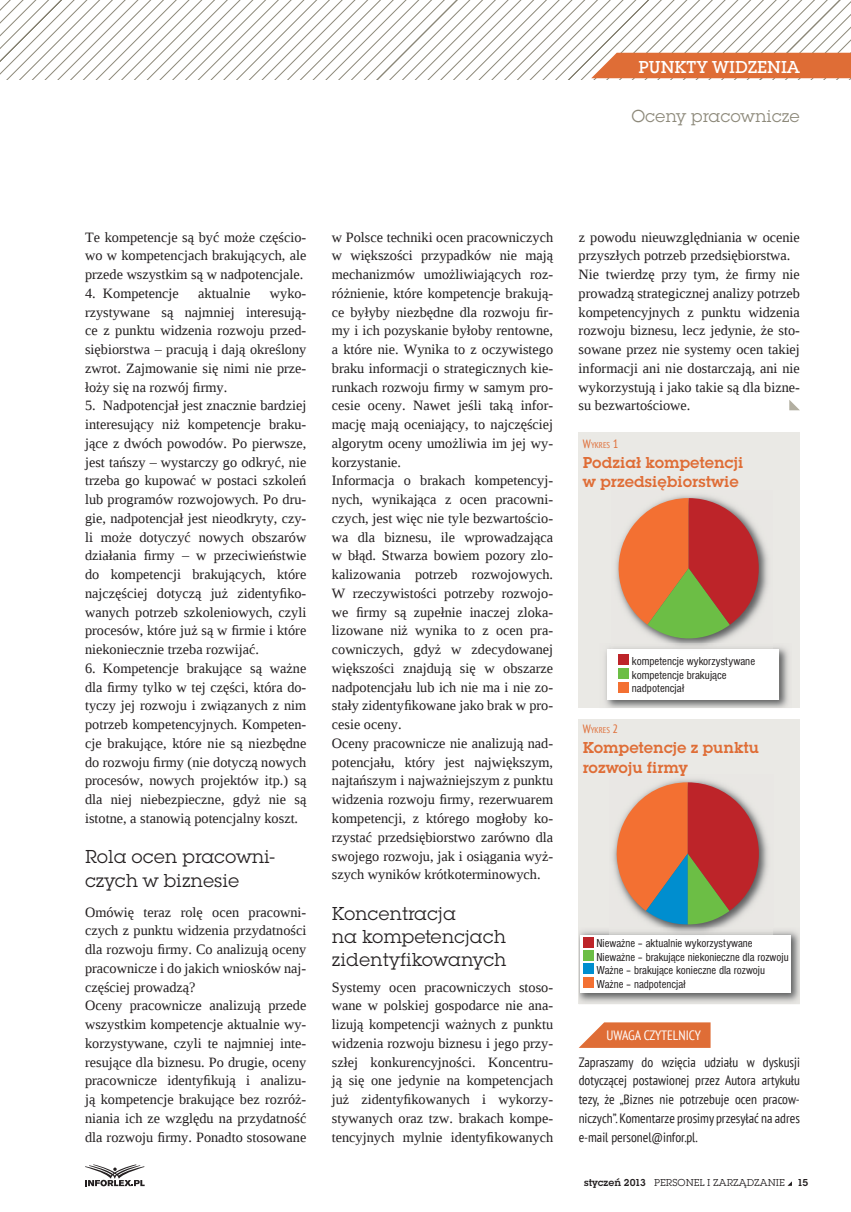
<style>
.page{position:relative;width:851px;height:1212px;background:#fff}
.page>*{position:absolute;margin:0;border:0;box-sizing:border-box;transform-origin:0 0}
.t1{font:19.5px/23.4px "Lubalin Gra Itc TEE";color:#231f20}
.t2{font:18px "Lubalin Gra Itc TEE";color:#8c8879}
.t3{font:500 18px "Lubalin Gra Itc TEE";color:#fff}
.t4{font:600 16.5px/19.8px "Lubalin Gra Itc TEE";color:#df6d36}
.t5{font:14.25px/18.8px "Liberation Serif";color:#231f20;text-align:justify}
.t6{font:condensed 13.5px/18.8px "PT Sans";color:#231f20;text-align:justify}
.t7{font:condensed 13.5px "PT Sans";color:#fff}
.t8{font:condensed 12px/13.5px "Nimbus San DEE";color:#231f20}
.t9{font:10.5px "Lubalin Gra Itc TEE";color:#231f20}
.t10{font:condensed 8.4px "PT Sans";color:#df6d36}
.s1{font-size:12px}
.s2{font-weight:600}
</style>
<div class="page">
<svg style="left:0;top:0;width:850px;height:79px"></svg>
<div style="left:591px;top:53px;width:259px;height:25px;background:#df6d36"></div>
<svg style="left:85px;top:1164px;width:60px;height:22px"></svg>
<div style="left:578px;top:720px;width:221px;height:284px;background:#eae9e5"></div>
<img style="left:579px;top:931px;width:220px;height:71px">
<div style="left:580px;top:935px;width:210px;height:57px;background:#fff"></div>
<div style="left:583px;top:937px;width:10px;height:10px;background:#bd2429"></div>
<div style="left:583px;top:950px;width:10px;height:10px;background:#6cbe45"></div>
<div style="left:583px;top:964px;width:10px;height:10px;background:#008ecf"></div>
<div style="left:583px;top:977px;width:10px;height:11px;background:#f37032"></div>
<img style="left:609px;top:779px;width:163px;height:156px">
<svg style="left:609px;top:782px;width:149px;height:142px"></svg>
<svg style="left:789px;top:400px;width:10px;height:10px"></svg>
<div style="left:578px;top:432px;width:221px;height:276px;background:#eae9e5"></div>
<img style="left:605px;top:647px;width:184px;height:61px">
<div style="left:607px;top:650px;width:172px;height:50px;background:#fff"></div>
<img style="left:611px;top:495px;width:161px;height:155px">
<svg style="left:611px;top:498px;width:147px;height:145px"></svg>
<div style="left:618px;top:655px;width:10px;height:10px;background:#bd2429"></div>
<div style="left:618px;top:668px;width:10px;height:11px;background:#6cbe45"></div>
<div style="left:618px;top:682px;width:10px;height:11px;background:#f37032"></div>
<svg style="left:578px;top:1022px;width:132px;height:26px"></svg>
<div style="left:606px;top:1030px;width:94px;height:14px;background:#df6d36"></div>
<p class="t3" style="left:638px;top:56px;width:163px">PUNKTY WIDZENIA</p>
<p class="t2" style="left:631px;top:105px;width:170px">Oceny pracownicze</p>
<p class="t5" style="left:85px;top:227px;width:223px">Te kompetencje są być może częścio&shy;wo w kompetencjach brakujących, ale przede wszystkim są w nadpotencjale.</p>
<p class="t5" style="left:85px;top:284px;width:95px">4. Kompetencje</p>
<p class="t5" style="left:198px;top:284px;width:54px">aktualnie</p>
<p class="t5" style="left:85px;top:284px;width:223px;text-indent:185px">wyko&shy;rzystywane są najmniej interesują&shy;ce z punktu widzenia rozwoju przed&shy;siębiorstwa – pracują i dają określony zwrot. Zajmowanie się nimi nie prze&shy;łoży się na rozwój firmy.</p>
<p class="t5" style="left:85px;top:396px;width:223px">5. Nadpotencjał jest znacznie bardziej interesujący niż kompetencje braku&shy;jące z dwóch powodów. Po pierwsze, jest tańszy – wystarczy go odkryć, nie trzeba go kupować w postaci szkoleń lub programów rozwojowych. Po dru&shy;gie, nadpotencjał jest nieodkryty, czy&shy;li może dotyczyć nowych obszarów działania firmy – w przeciwieństwie do kompetencji brakujących, które najczęściej dotyczą już zidentyfiko&shy;wanych potrzeb szkoleniowych, czyli procesów, które już są w firmie i które niekoniecznie trzeba rozwijać.</p>
<p class="t5" style="left:85px;top:659px;width:223px">6. Kompetencje brakujące są ważne dla firmy tylko w tej części, która do&shy;tyczy jej rozwoju i związanych z nim potrzeb kompetencyjnych. Kompeten&shy;cje brakujące, które nie są niezbędne do rozwoju firmy (nie dotyczą nowych procesów, nowych projektów itp.) są dla niej niebezpieczne, gdyż nie są istotne, a stanowią potencjalny koszt.</p>
<h1 class="t1" style="left:85px;top:845px;width:191px">Rola ocen pracowni&shy;czych w biznesie</h1>
<p class="t5" style="left:85px;top:902px;width:223px;text-align:left">Omówię teraz rolę ocen pracowni&shy;czych z punktu widzenia przydatności dla rozwoju firmy. Co analizują oceny pracownicze i do jakich wniosków naj&shy;częściej prowadzą?<br>Oceny pracownicze analizują przede wszystkim kompetencje aktualnie wy&shy;korzystywane, czyli te najmniej inte&shy;resujące dla biznesu. Po drugie, oceny pracownicze identyfikują i analizu&shy;ją kompetencje brakujące bez rozróż&shy;niania ich ze względu na przydatność dla rozwoju firmy. Ponadto stosowane</p>
<p class="t5" style="left:332px;top:227px;width:223px;text-align:left">w Polsce techniki ocen pracowniczych w większości przypadków nie mają mechanizmów umożliwiających roz&shy;różnienie, które kompetencje brakują&shy;ce byłyby niezbędne dla rozwoju fir&shy;my i ich pozyskanie byłoby rentowne, a które nie. Wynika to z oczywistego braku informacji o strategicznych kie&shy;runkach rozwoju firmy w samym pro&shy;cesie oceny. Nawet jeśli taką infor&shy;mację mają oceniający, to najczęściej algorytm oceny umożliwia im jej wy&shy;korzystanie.<br>Informacja o brakach kompetencyj&shy;nych, wynikająca z ocen pracowni&shy;czych, jest więc nie tyle bezwartościo&shy;wa dla biznesu, ile wprowadzająca w błąd. Stwarza bowiem pozory zlo&shy;kalizowania potrzeb rozwojowych.<br>W rzeczywistości potrzeby rozwojo&shy;we firmy są zupełnie inaczej zloka&shy;lizowane niż wynika to z ocen pra&shy;cowniczych, gdyż w zdecydowanej większości znajdują się w obszarze nadpotencjału lub ich nie ma i nie zo&shy;stały zidentyfikowane jako brak w pro&shy;cesie oceny.<br>Oceny pracownicze nie analizują nad&shy;potencjału, który jest największym, najtańszym i najważniejszym z punktu widzenia rozwoju firmy, rezerwuarem kompetencji, z którego mogłoby ko&shy;rzystać przedsiębiorstwo zarówno dla swojego rozwoju, jak i osiągania wyż&shy;szych wyników krótkoterminowych.</p>
<h1 class="t1" style="left:332px;top:901px;width:176px">Koncentracja<br>na kompetencjach zidentyfikowanych</h1>
<p class="t5" style="left:332px;top:977px;width:223px">Systemy ocen pracowniczych stoso&shy;wane w polskiej gospodarce nie ana&shy;lizują kompetencji ważnych z punktu widzenia rozwoju biznesu i jego przy&shy;szłej konkurencyjności. Koncentru&shy;ją się one jedynie na kompetencjach już zidentyfikowanych i wykorzy&shy;stywanych oraz tzw. brakach kompe&shy;tencyjnych mylnie identyfikowanych</p>
<p class="t5" style="left:578px;top:227px;width:223px;text-align:left">z powodu nieuwzględniania w ocenie przyszłych potrzeb przedsiębiorstwa.<br>Nie twierdzę przy tym, że firmy nie prowadzą strategicznej analizy potrzeb kompetencyjnych z punktu widzenia rozwoju biznesu, lecz jedynie, że sto&shy;sowane przez nie systemy ocen takiej informacji ani nie dostarczają, ani nie wykorzystują i jako takie są dla bizne&shy;su bezwartościowe.</p>
<p class="t10" style="left:583px;top:439px;width:37px"><span class="s1">W</span>YKRES <span class="s1">1</span></p>
<p class="t4" style="left:583px;top:452px;width:162px">Podział kompetencji w przedsiębiorstwie</p>
<p class="t8" style="left:631px;top:655px;width:125px">kompetencje wykorzystywane kompetencje brakujące nadpotencjał</p>
<p class="t10" style="left:582px;top:725px;width:37px"><span class="s1">W</span>YKRES <span class="s1">2</span></p>
<p class="t4" style="left:582px;top:738px;width:178px">Kompetencje z punktu rozwoju firmy</p>
<p class="t8" style="left:596px;top:936px;width:194px">Nieważne – aktualnie wykorzystywane Nieważne – brakujące niekonieczne dla rozwoju Ważne – brakujące konieczne dla rozwoju Ważne – nadpotencjał</p>
<p class="t7" style="left:606px;top:1026px;width:96px">UWAGA CZYTELNICY</p>
<p class="t6" style="left:578px;top:1052px;width:223px">Zapraszamy do wzięcia udziału w dyskusji dotyczącej postawionej przez Autora artykułu tezy, że „Biznes nie potrzebuje ocen pracow&shy;niczych”. Komentarze prosimy przesyłać na adres e-mail personel@infor.pl.</p>
<p class="t9" style="left:584px;top:1176px;width:226px"><span class="s2">styczeń 2013</span> PERSONEL I ZARZĄDZANIE <span class="s2">15</span></p>
</div>
